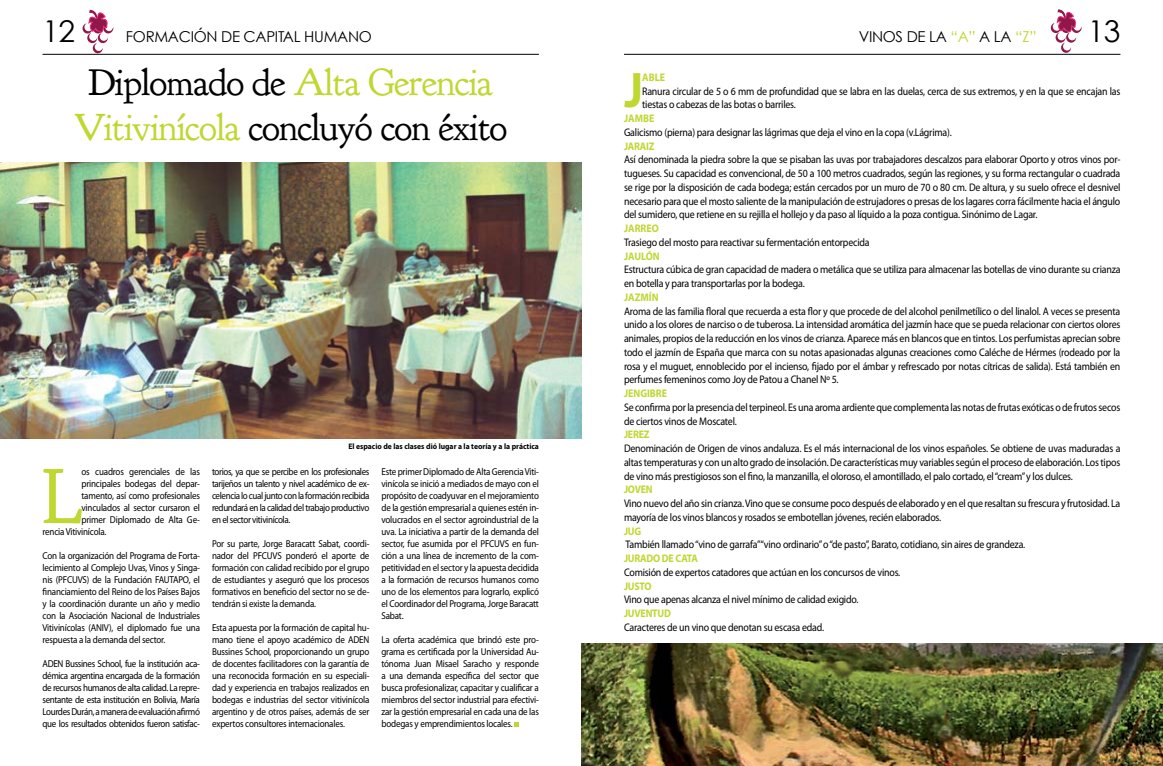
<style>
.page{position:relative;width:1163px;height:766px;background:#fff}
.page>*{position:absolute;margin:0;border:0;box-sizing:border-box;transform-origin:0 0}
.t1{font:79.7px "Goudy Bookletter 1911";color:#bfd730;scale:.9 1}
.t2{font:700 50.2px "Myriad Pro";color:#bfd730;scale:.9 1}
.t3{font:38px/45.6px "Goudy Bookletter 1911";letter-spacing:-.02em;color:#000;text-align:center}
.t4{font:30px "Century Gothic";color:#000}
.t5{font:15px "Century Gothic";letter-spacing:-.02em;color:#000}
.t6{font:11px/13.7px "Myriad Pro";letter-spacing:-.02em;color:#000;scale:.9 1}
.t7{font:700 11px "Myriad Pro";letter-spacing:-.02em;color:#bfd730;scale:.9 1}
.t8{font:10px/12px "Myriad Pro";letter-spacing:-.02em;color:#000;text-align:justify;scale:.9 1}
.t9{font:700 8px "Myriad Pro";color:#000;scale:.95 1}
.s1{color:#bfd730}
</style>
<div class="page">
<svg style="left:514px;top:722px;width:5px;height:5px"></svg>
<hr style="left:624px;top:54px;width:496px;height:1px;background:#000">
<hr style="left:43px;top:54px;width:496px;height:1px;background:#000">
<svg style="left:82px;top:10px;width:31px;height:43px"></svg>
<svg style="left:1050px;top:10px;width:31px;height:43px"></svg>
<img style="left:0;top:163px;width:581px;height:276px">
<img style="left:581px;top:643px;width:581px;height:122px">
<h3 class="t4" style="left:43px;top:12px;width:34px">12</h3>
<h3 class="t5" style="left:126px;top:28px;width:247px">FORMACIÓN DE CAPITAL HUMANO</h3>
<h3 class="t5" style="left:858px;top:27px;width:179px">VINOS DE LA <span class="s1">“A”</span> A LA <span class="s1">“Z”</span></h3>
<h3 class="t4" style="left:1087px;top:12px;width:34px">13</h3>
<h3 class="t3" style="left:74px;top:59px;width:434px">Diplomado de <span class="s1">Alta Gerencia<br>Vitivinícola</span> concluyó con éxito</h3>
<h1 class="t1" style="left:43px;top:446px;width:44px">L</h1>
<p class="t8" style="left:81px;top:465px;width:133px">os cuadros gerenciales de las</p>
<p class="t8" style="left:81px;top:477px;width:133px">principales bodegas del depar-</p>
<p class="t8" style="left:81px;top:489px;width:133px">tamento, así como profesionales</p>
<p class="t8" style="left:81px;top:501px;width:133px">vinculados al sector cursaron el</p>
<p class="t8" style="left:81px;top:513px;width:133px">primer Diplomado de Alta Ge-</p>
<p class="t8" style="left:43px;top:525px;width:72px">rencia Vitivinícola.</p>
<p class="t8" style="left:43px;top:549px;width:176px">Con la organización del Programa de Forta&shy;lecimiento al Complejo Uvas, Vinos y Singa&shy;nis (PFCUVS) de la Fundación FAUTAPO, el financiamiento del Reino de los Países Bajos y la coordinación durante un año y medio con la Asociación Nacional de Industriales Vitivinícolas (ANIV), el diplomado fue una respuesta a la demanda del sector.</p>
<p class="t8" style="left:43px;top:657px;width:176px">ADEN Bussines School, fue la institución aca&shy;démica argentina encargada de la formación de recursos humanos de alta calidad. La repre&shy;sentante de esta institución en Bolivia, María Lourdes Durán, a manera de evaluación afirmó que los resultados obtenidos fueron satisfac-</p>
<p class="t9" style="left:348px;top:442px;width:202px">El espacio de las clases dió lugar a la teoría y a la práctica</p>
<p class="t8" style="left:212px;top:465px;width:176px">torios, ya que se percibe en los profesionales tarijeños un talento y nivel académico de ex&shy;celencia lo cual junto con la formación recibida redundará en la calidad del trabajo productivo en el sector vitivinícola.</p>
<p class="t8" style="left:212px;top:537px;width:176px">Por su parte, Jorge Baracatt Sabat, coordi&shy;nador del PFCUVS ponderó el aporte de formación con calidad recibido por el grupo de estudiantes y aseguró que los procesos formativos en beneficio del sector no se de&shy;tendrán si existe la demanda.</p>
<p class="t8" style="left:212px;top:621px;width:176px">Esta apuesta por la formación de capital hu&shy;mano tiene el apoyo académico de ADEN Bussines School, proporcionando un grupo de docentes facilitadores con la garantía de una reconocida formación en su especiali&shy;dad y experiencia en trabajos realizados en bodegas e industrias del sector vitivinícola argentino y de otros países, además de ser expertos consultores internacionales.</p>
<p class="t8" style="left:381px;top:465px;width:176px">Este primer Diplomado de Alta Gerencia Viti&shy;vinícola se inició a mediados de mayo con el propósito de coadyuvar en el mejoramiento de la gestión empresarial a quienes estén in&shy;volucrados en el sector agroindustrial de la uva. La iniciativa a partir de la demanda del sector, fue asumida por el PFCUVS en fun&shy;ción a una línea de incremento de la com&shy;petitividad en el sector y la apuesta decidida a la formación de recursos humanos como uno de los elementos para lograrlo, explicó el Coordinador del Programa, Jorge Baracatt Sabat.</p>
<p class="t8" style="left:381px;top:633px;width:176px">La oferta académica que brindó este pro&shy;grama es certificada por la Universidad Au&shy;tónoma Juan Misael Saracho y responde a una demanda específica del sector que busca profesionalizar, capacitar y cualificar a miembros del sector industrial para efectivi&shy;zar la gestión empresarial en cada una de las bodegas y emprendimientos locales.</p>
<h2 class="t2" style="left:624px;top:62px;width:22px">J</h2>
<p class="t7" style="left:642px;top:71px;width:8px">able</p>
<p class="t6" style="left:642px;top:84px;width:533px">Ranura circular de 5 o 6 mm de profundidad que se labra en las duelas, cerca de sus extremos, y en la que se encajan las tiestas o cabezas de las botas o barriles.</p>
<p class="t7" style="left:624px;top:112px;width:13px">Jambe</p>
<p class="t6" style="left:624px;top:126px;width:365px">Galicismo (pierna) para designar las lágrimas que deja el vino en la copa (v.Lágrima).</p>
<p class="t7" style="left:624px;top:140px;width:35px">JARAIZ</p>
<p class="t6" style="left:624px;top:153px;width:553px;text-align:justify">Así denominada la piedra sobre la que se pisaban las uvas por trabajadores descalzos para elaborar Oporto y otros vinos por&shy;tugueses. Su capacidad es convencional, de 50 a 100 metros cuadrados, según las regiones, y su forma rectangular o cuadrada se rige por la disposición de cada bodega; están cercados por un muro de 70 o 80 cm. De altura, y su suelo ofrece el desnivel necesario para que el mosto saliente de la manipulación de estrujadores o presas de los lagares corra fácilmente hacia el ángulo del sumidero, que retiene en su rejilla el hollejo y da paso al líquido a la poza contigua. Sinónimo de Lagar.</p>
<p class="t7" style="left:624px;top:222px;width:13px">Jarreo</p>
<p class="t6" style="left:624px;top:235px;width:274px">Trasiego del mosto para reactivar su fermentación entorpecida</p>
<p class="t7" style="left:624px;top:250px;width:13px">Jaulón</p>
<p class="t6" style="left:624px;top:263px;width:553px">Estructura cúbica de gran capacidad de madera o metálica que se utiliza para almacenar las botellas de vino durante su crianza en botella y para transportarlas por la bodega.</p>
<p class="t7" style="left:624px;top:291px;width:13px">Jazm</p>
<p class="t7" style="left:648px;top:291px;width:11px">ín</p>
<p class="t6" style="left:624px;top:304px;width:553px;text-align:justify">Aroma de las familia floral que recuerda a esta flor y que procede de del alcohol penilmetílico o del linalol. A veces se presenta unido a los olores de narciso o de tuberosa. La intensidad aromática del jazmín hace que se pueda relacionar con ciertos olores animales, propios de la reducción en los vinos de crianza. Aparece más en blancos que en tintos. Los perfumistas aprecian sobre todo el jazmín de España que marca con su notas apasionadas algunas creaciones como Caléche de Hérmes (rodeado por la rosa y el muguet, ennoblecido por el incienso, fijado por el ámbar y refrescado por notas cítricas de salida). Está también en perfumes femeninos como Joy de Patou a Chanel Nº 5.</p>
<p class="t7" style="left:624px;top:387px;width:12px">Jengibre</p>
<p class="t6" style="left:624px;top:400px;width:553px">Se confirma por la presencia del terpineol. Es una aroma ardiente que complementa las notas de frutas exóticas o de frutos secos de ciertos vinos de Moscatel.</p>
<p class="t7" style="left:624px;top:428px;width:30px">JEREZ</p>
<p class="t6" style="left:624px;top:442px;width:553px;text-align:justify">Denominación de Origen de vinos andaluza. Es el más internacional de los vinos españoles. Se obtiene de uvas maduradas a altas temperaturas y con un alto grado de insolación. De características muy variables según el proceso de elaboración. Los tipos de vino más prestigiosos son el fino, la manzanilla, el oloroso, el amontillado, el palo cortado, el “cream” y los dulces.</p>
<p class="t7" style="left:624px;top:483px;width:33px">JOVEN</p>
<p class="t6" style="left:624px;top:496px;width:553px">Vino nuevo del año sin crianza. Vino que se consume poco después de elaborado y en el que resaltan su frescura y frutosidad. La mayoría de los vinos blancos y rosados se embotellan jóvenes, recién elaborados.</p>
<p class="t7" style="left:624px;top:524px;width:21px">JUG</p>
<p class="t6" style="left:625px;top:538px;width:445px">También llamado “vino de garrafa” “vino ordinario” o “de pasto”, Barato, cotidiano, sin aires de grandeza.</p>
<p class="t7" style="left:624px;top:552px;width:83px">JURADO DE CATA</p>
<p class="t6" style="left:624px;top:565px;width:308px">Comisión de expertos catadores que actúan en los concursos de vinos.</p>
<p class="t7" style="left:624px;top:579px;width:32px">JUSTO</p>
<p class="t6" style="left:624px;top:593px;width:262px">Vino que apenas alcanza el nivel mínimo de calidad exigido.</p>
<p class="t7" style="left:624px;top:607px;width:54px">JUVENTUD</p>
<p class="t6" style="left:624px;top:620px;width:224px">Caracteres de un vino que denotan su escasa edad.</p>
</div>
